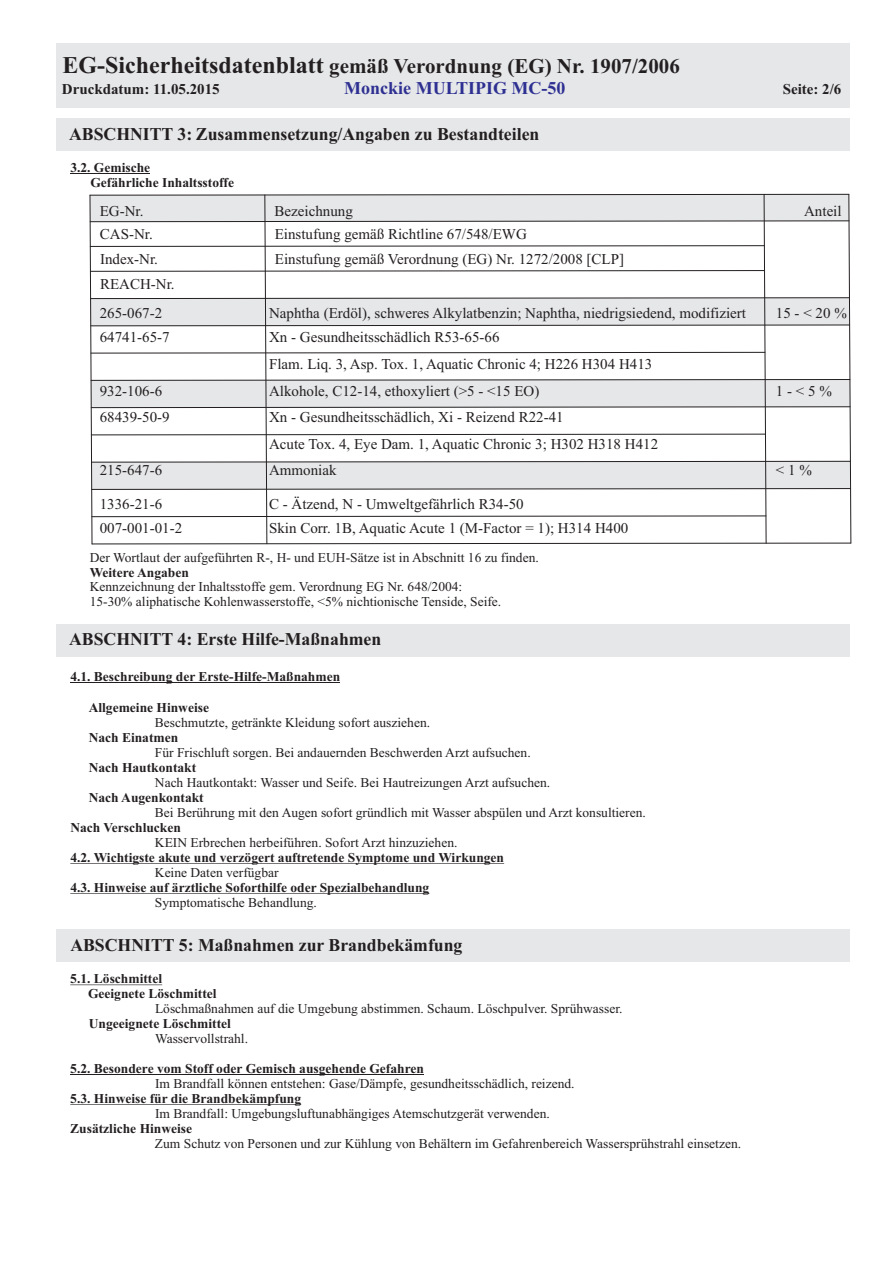
<style>
.page{position:relative;width:893px;height:1263px;background:#fff}
.page>*{position:absolute;margin:0;border:0;box-sizing:border-box;transform-origin:0 0}
.t1{font:700 21px "Times New Roman";color:#231f20}
.t2{font:700 18px "Times New Roman";color:#231f20}
.t3{font:700 18px "Times New Roman";color:#2e3092}
.t4{font:15px/26.5px "Times New Roman";color:#231f20}
.t5{font:700 15px "Times New Roman";color:#231f20}
.t6{font:13.5px/15px "Times New Roman";color:#231f20}
.t7{font:700 13.5px/15px "Times New Roman";color:#231f20}
.s1{font-size:24px}
</style>
<div class="page">
<div style="left:57px;top:44px;width:793px;height:64px;background:#e6e7e9"></div>
<div style="left:57px;top:624px;width:793px;height:32px;background:#e6e7e9"></div>
<hr style="left:70px;top:682px;width:270px;height:1px;background:#231f20">
<hr style="left:70px;top:863px;width:434px;height:1px;background:#231f20">
<hr style="left:70px;top:893px;width:359px;height:1px;background:#231f20">
<div style="left:57px;top:929px;width:793px;height:33px;background:#e6e7e9"></div>
<hr style="left:70px;top:984px;width:92px;height:1px;background:#231f20">
<hr style="left:70px;top:1104px;width:231px;height:1px;background:#231f20">
<hr style="left:70px;top:1074px;width:354px;height:1px;background:#231f20">
<div style="left:57px;top:118px;width:793px;height:33px;background:#e6e7e9"></div>
<svg style="left:90px;top:194px;width:761px;height:350px"></svg>
<hr style="left:70px;top:173px;width:80px;height:1px;background:#231f20">
<h1 class="t1" style="left:63px;top:58px;width:619px"><span class="s1">EG-Sicherheitsdatenblatt</span> gemäß Verordnung (EG) Nr. 1907/2006</h1>
<p class="t5" style="left:62px;top:84px;width:159px">Druckdatum: 11.05.2015</p>
<h2 class="t3" style="left:344px;top:82px;width:223px">Monckie MULTIPIG MC-50</h2>
<p class="t5" style="left:783px;top:84px;width:60px">Seite: 2/6</p>
<h2 class="t2" style="left:69px;top:127px;width:472px">ABSCHNITT 3: Zusammensetzung/Angaben zu Bestandteilen</h2>
<p class="t7" style="left:90px;top:161px;width:145px;text-indent:-20px">3.2. Gemische<br>Gefährliche Inhaltsstoffe</p>
<p class="t4" style="left:100px;top:199px;width:45px">EG-Nr.</p>
<p class="t4" style="left:275px;top:199px;width:80px">Bezeichnung</p>
<p class="t4" style="left:804px;top:199px;width:39px">Anteil</p>
<p class="t4" style="left:100px;top:223px;width:54px">CAS-Nr.</p>
<p class="t4" style="left:275px;top:223px;width:254px">Einstufung gemäß Richtline 67/548/EWG</p>
<p class="t4" style="left:100px;top:247px;width:59px">Index-Nr.</p>
<p class="t4" style="left:275px;top:247px;width:351px">Einstufung gemäß Verordnung (EG) Nr. 1272/2008 [CLP]</p>
<p class="t4" style="left:100px;top:272px;width:76px">REACH-Nr.</p>
<p class="t4" style="left:100px;top:301px;width:64px">265-067-2</p>
<p class="t4" style="left:269px;top:301px;width:478px">Naphtha (Erdöl), schweres Alkylatbenzin; Naphtha, niedrigsiedend, modifiziert</p>
<p class="t4" style="left:776px;top:301px;width:72px">15 - &lt; 20 %</p>
<p class="t4" style="left:100px;top:325px;width:71px">64741-65-7</p>
<p class="t4" style="left:269px;top:325px;width:385px">Xn - Gesundheitsschädlich R53-65-66<br>Flam. Liq. 3, Asp. Tox. 1, Aquatic Chronic 4; H226 H304 H413</p>
<p class="t4" style="left:100px;top:379px;width:64px">932-106-6</p>
<p class="t4" style="left:269px;top:379px;width:272px">Alkohole, C12-14, ethoxyliert (&gt;5 - &lt;15 EO)</p>
<p class="t4" style="left:776px;top:379px;width:57px">1 - &lt; 5 %</p>
<p class="t4" style="left:100px;top:405px;width:71px">68439-50-9</p>
<p class="t4" style="left:269px;top:405px;width:391px">Xn - Gesundheitsschädlich, Xi - Reizend R22-41<br>Acute Tox. 4, Eye Dam. 1, Aquatic Chronic 3; H302 H318 H412</p>
<p class="t4" style="left:100px;top:458px;width:64px">215-647-6</p>
<p class="t4" style="left:269px;top:458px;width:69px">Ammoniak</p>
<p class="t4" style="left:776px;top:458px;width:37px">&lt; 1 %</p>
<p class="t4" style="left:100px;top:492px;width:64px">1336-21-6</p>
<p class="t4" style="left:269px;top:492px;width:256px">C - Ätzend, N - Umweltgefährlich R34-50</p>
<p class="t4" style="left:100px;top:516px;width:84px">007-001-01-2</p>
<p class="t4" style="left:269px;top:516px;width:361px">Skin Corr. 1B, Aquatic Acute 1 (M-Factor = 1); H314 H400</p>
<p class="t6" style="left:90px;top:551px;width:450px">Der Wortlaut der aufgeführten R-, H- und EUH-Sätze ist in Abschnitt 16 zu finden.</p>
<p class="t7" style="left:90px;top:566px;width:101px">Weitere Angaben</p>
<p class="t6" style="left:90px;top:581px;width:413px">Kennzeichnung der Inhaltsstoffe gem. Verordnung EG Nr. 648/2004:<br>15-30% aliphatische Kohlenwasserstoffe, &lt;5% nichtionische Tenside, Seife.</p>
<h2 class="t2" style="left:69px;top:633px;width:314px">ABSCHNITT 4: Erste Hilfe-Maßnahmen</h2>
<p class="t7" style="left:70px;top:670px;width:271px">4.1. Beschreibung der Erste-Hilfe-Maßnahmen</p>
<p class="t7" style="left:89px;top:702px;width:122px">Allgemeine Hinweise</p>
<p class="t6" style="left:155px;top:716px;width:277px">Beschmutzte, getränkte Kleidung sofort ausziehen.</p>
<p class="t7" style="left:89px;top:732px;width:91px">Nach Einatmen</p>
<p class="t6" style="left:155px;top:746px;width:377px">Für Frischluft sorgen. Bei andauernden Beschwerden Arzt aufsuchen.</p>
<p class="t7" style="left:89px;top:761px;width:109px">Nach Hautkontakt</p>
<p class="t6" style="left:155px;top:776px;width:397px">Nach Hautkontakt: Wasser und Seife. Bei Hautreizungen Arzt aufsuchen.</p>
<p class="t7" style="left:89px;top:791px;width:117px">Nach Augenkontakt</p>
<p class="t6" style="left:155px;top:806px;width:492px">Bei Berührung mit den Augen sofort gründlich mit Wasser abspülen und Arzt konsultieren.</p>
<p class="t7" style="left:70px;top:821px;width:112px">Nach Verschlucken</p>
<p class="t6" style="left:155px;top:836px;width:304px">KEIN Erbrechen herbeiführen. Sofort Arzt hinzuziehen.</p>
<p class="t7" style="left:70px;top:851px;width:435px">4.2. Wichtigste akute und verzögert auftretende Symptome und Wirkungen</p>
<p class="t6" style="left:155px;top:866px;width:125px">Keine Daten verfügbar</p>
<p class="t7" style="left:70px;top:881px;width:361px">4.3. Hinweise auf ärztliche Soforthilfe oder Spezialbehandlung</p>
<p class="t6" style="left:155px;top:896px;width:163px">Symptomatische Behandlung.</p>
<h2 class="t2" style="left:70px;top:939px;width:394px">ABSCHNITT 5: Maßnahmen zur Brandbekämfung</h2>
<p class="t7" style="left:88px;top:973px;width:130px;text-indent:-18px">5.1. Löschmittel<br>Geeignete Löschmittel</p>
<p class="t6" style="left:155px;top:1002px;width:469px">Löschmaßnahmen auf die Umgebung abstimmen. Schaum. Löschpulver. Sprühwasser.</p>
<p class="t7" style="left:89px;top:1017px;width:144px">Ungeeignete Löschmittel</p>
<p class="t6" style="left:155px;top:1032px;width:95px">Wasservollstrahl.</p>
<p class="t7" style="left:70px;top:1062px;width:355px">5.2. Besondere vom Stoff oder Gemisch ausgehende Gefahren</p>
<p class="t6" style="left:155px;top:1077px;width:421px">Im Brandfall können entstehen: Gase/Dämpfe, gesundheitsschädlich, reizend.</p>
<p class="t7" style="left:70px;top:1092px;width:232px">5.3. Hinweise für die Brandbekämpfung</p>
<p class="t6" style="left:155px;top:1107px;width:396px">Im Brandfall: Umgebungsluftunabhängiges Atemschutzgerät verwenden.</p>
<p class="t7" style="left:70px;top:1122px;width:123px">Zusätzliche Hinweise</p>
<p class="t6" style="left:155px;top:1137px;width:588px">Zum Schutz von Personen und zur Kühlung von Behältern im Gefahrenbereich Wassersprühstrahl einsetzen.</p>
</div>
